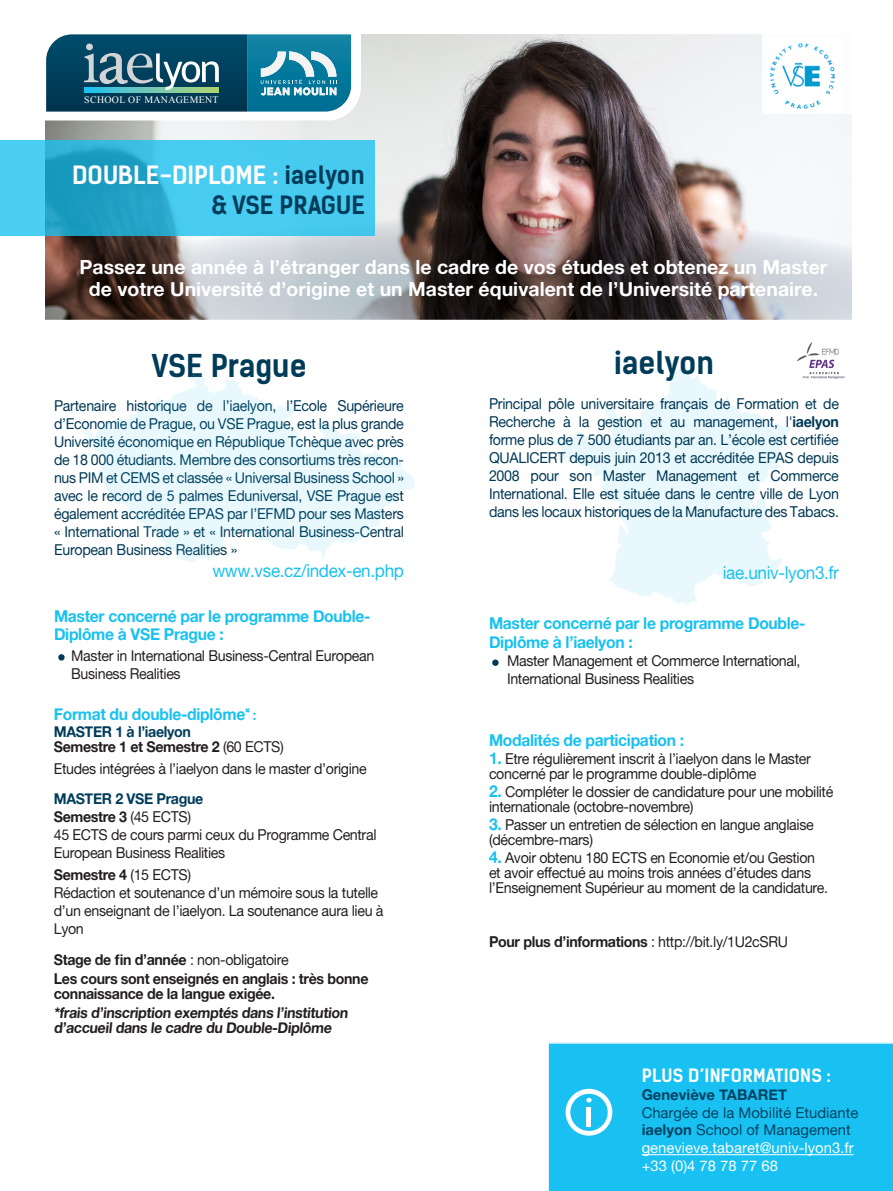
<style>
.page{position:relative;width:893px;height:1191px;background:#fff}
.page>*{position:absolute;margin:0;border:0;box-sizing:border-box;transform-origin:0 0}
.t1{font:700 30px "Kelson Sans";color:#003c59}
.t2{font:700 24px "Kelson Sans";color:#fff}
.t3{font:700 24px "Kelson Sans";color:#003c59}
.t4{font:19.5px/22.5px "Alte Haas Grotesk Bold";color:#fff;text-align:center}
.t5{font:18px "Alte Haas Grotesk";letter-spacing:-.02em;color:#18c1f1;scale:.95 1}
.t6{font:700 17.55px "Kelson Sans";letter-spacing:.015em;color:#fff}
.t7{font:16.5px/19.8px "Alte Haas Grotesk Bold";letter-spacing:-.02em;color:#18c1f1;scale:.95 1}
.t8{font:15px/18px "Alte Haas Grotesk";letter-spacing:-.025em;color:#231f20;scale:.95 1}
.t9{font:15px/18px "Alte Haas Grotesk";letter-spacing:-.02em;color:#003855;text-align:justify;scale:.95 1}
.t10{font:15px/15px "Alte Haas Grotesk Bold";letter-spacing:-.025em;color:#231f20;scale:.95 1}
.t11{font:15px "Alte Haas Grotesk Bold";letter-spacing:-.025em;color:#003d5b;scale:.95 1}
.t12{font:14.85px/17.9px "Alte Haas Grotesk";color:#004261}
.t13{font:14.85px/17.9px "Alte Haas Grotesk";color:#fff}
.t14{font:9.9px "Times New Roman";letter-spacing:.035em;color:#fff}
.s1{color:#003c59}
.s2{font-family:"Alte Haas Grotesk Bold"}
.s3{font-family:"Kelson Sans";font-weight:700;font-size:15px}
.s4{font-family:"Alte Haas Grotesk"}
.s5{font-family:"Alte Haas Grotesk Bold";font-size:16.5px;color:#18c1f1}
</style>
<div class="page">
<img style="left:46px;top:34px;width:806px;height:176px">
<img style="left:46px;top:210px;width:806px;height:110px">
<svg style="left:46px;top:34px;width:315px;height:86px"></svg>
<svg style="left:46px;top:34px;width:305px;height:78px"></svg>
<svg style="left:0;top:140px;width:375px;height:95px;fill:#46caef"></svg>
<div style="left:548px;top:1042px;width:345px;height:149px;background:#18c1f1"></div>
<div style="left:492px;top:659px;width:7px;height:7px;background:#003a57;border-radius:50%"></div>
<hr style="left:642px;top:1154px;width:212px;height:1px;background:#fff">
<div style="left:566px;top:1088px;width:46px;height:47px;background:#fff;border-radius:50%"></div>
<div style="left:570px;top:1093px;width:38px;height:38px;background:#18c1f1;border-radius:50%"></div>
<div style="left:569px;top:1092px;width:40px;height:40px;border:2px solid #fff;border-radius:50%"></div>
<svg style="left:586px;top:1097px;width:6px;height:29px"></svg>
<svg style="left:552px;top:367px;width:240px;height:238px"></svg>
<div style="left:58px;top:654px;width:7px;height:6px;background:#003a56;border-radius:50%"></div>
<div style="left:762px;top:32px;width:131px;height:82px;background:#fff"></div>
<img style="left:770px;top:43px;width:65px;height:66px">
<svg style="left:84px;top:375px;width:331px;height:187px"></svg>
<img style="left:797px;top:342px;width:48px;height:37px">
<p class="t14" style="left:84px;top:93px;width:136px">SCHOOL OF MANAGEMENT</p>
<p class="t2" style="left:72px;top:161px;width:294px">DOUBLE-DIPLOME : <span class="s1">iaelyon</span></p>
<p class="t3" style="left:211px;top:191px;width:155px">&amp; VSE PRAGUE</p>
<p class="t4" style="left:79px;top:255px;width:749px">Passez une année à l’étranger dans le cadre de vos études et obtenez un Master de votre Université d’origine et un Master équivalent de l’Université partenaire.</p>
<p class="t1" style="left:151px;top:347px;width:157px">VSE Prague</p>
<p class="t1" style="left:614px;top:345px;width:102px">iaelyon</p>
<p class="t9" style="left:54px;top:396px;width:370px">Partenaire historique de l’iaelyon, l’Ecole Supérieure d’Economie de Prague, ou VSE Prague, est la plus grande Université économique en République Tchèque avec près de 18 000 étudiants. Membre des consortiums très recon&shy;nus PIM et CEMS et classée « Universal Business School » avec le record de 5 palmes Eduniversal, VSE Prague est également accréditée EPAS par l’EFMD pour ses Masters « International Trade » et « International Business-Central European Business Realities »</p>
<p class="t9" style="left:489px;top:394px;width:370px">Principal pôle universitaire français de Formation et de Recherche à la gestion et au management, l'<span class="s2">iaelyon </span>forme plus de 7 500 étudiants par an. L’école est certifiée QUALICERT depuis juin 2013 et accréditée EPAS depuis 2008 pour son Master Management et Commerce International. Elle est située dans le centre ville de Lyon dans les locaux historiques de la Manufacture des Tabacs.</p>
<p class="t5" style="left:212px;top:560px;width:203px">www.vse.cz/index-en.php</p>
<p class="t5" style="left:723px;top:561px;width:124px">iae.univ-lyon3.fr</p>
<p class="t7" style="left:54px;top:607px;width:335px;line-height:18px">Master concerné par le programme Double-<br>Diplôme à VSE Prague :</p>
<p class="t8" style="left:71px;top:646px;width:320px">Master in International Business-Central European<br>Business Realities</p>
<p class="t7" style="left:54px;top:704px;width:215px">Format du double-diplôme<span class="s3">* :</span></p>
<p class="t11" style="left:54px;top:723px;width:146px">MASTER 1 à l’iaelyon</p>
<p class="t8" style="left:54px;top:736px;width:331px;line-height:21.6px"><span class="s2">Semestre 1 et Semestre 2</span> (60 ECTS)<br>Etudes intégrées à l’iaelyon dans le master d’origine</p>
<p class="t11" style="left:54px;top:789px;width:159px">MASTER 2 VSE Prague</p>
<p class="t10" style="left:54px;top:809px;width:146px">Semestre 3 <span class="s4">(45 ECTS)</span></p>
<p class="t8" style="left:54px;top:825px;width:341px">45 ECTS de cours parmi ceux du Programme Central<br>European Business Realities</p>
<p class="t10" style="left:54px;top:867px;width:146px">Semestre 4 <span class="s4">(15 ECTS)</span></p>
<p class="t8" style="left:54px;top:884px;width:349px">Rédaction et soutenance d’un mémoire sous la tutelle d’un enseignant de l’iaelyon. La soutenance aura lieu à<br>Lyon</p>
<p class="t10" style="left:54px;top:951px;width:249px">Stage de fin d’année <span class="s4">: non-obligatoire</span></p>
<p class="t10" style="left:54px;top:970px;width:333px">Les cours sont enseignés en anglais : très bonne connaissance de la langue exigée.</p>
<p class="t10" style="left:54px;top:1005px;width:313px">*frais d’inscription exemptés dans l’institution d’accueil dans le cadre du Double-Diplôme</p>
<p class="t7" style="left:489px;top:612px;width:335px">Master concerné par le programme Double-<br>Diplôme à l’iaelyon :</p>
<p class="t8" style="left:507px;top:652px;width:310px">Master Management et Commerce International,<br>International Business Realities</p>
<p class="t7" style="left:489px;top:730px;width:207px">Modalités de participation :</p>
<p class="t8" style="left:489px;top:751px;width:340px;line-height:15px"><span class="s5">1.</span> Etre régulièrement inscrit à l’iaelyon dans le Master concerné par le programme double-diplôme</p>
<p class="t8" style="left:489px;top:784px;width:364px;line-height:15px"><span class="s5">2.</span> Compléter le dossier de candidature pour une mobilité internationale (octobre-novembre)</p>
<p class="t8" style="left:489px;top:817px;width:343px;line-height:15px"><span class="s5">3.</span> Passer un entretien de sélection en langue anglaise (décembre-mars)</p>
<p class="t8" style="left:489px;top:850px;width:359px;line-height:15px"><span class="s5">4.</span> Avoir obtenu 180 ECTS en Economie et/ou Gestion et avoir effectué au moins trois années d’études dans l’Enseignement Supérieur au moment de la candidature.</p>
<p class="t10" style="left:489px;top:934px;width:316px">Pour plus d’informations <span class="s4">: http://bit.ly/1U2cSRU</span></p>
<p class="t6" style="left:642px;top:1064px;width:191px">PLUS D’INFORMATIONS :</p>
<p class="t12" style="left:642px;top:1085px;width:218px"><span class="s2">Geneviève TABARET<br></span>Chargée de la Mobilité Etudiante <span class="s2">iaelyon</span> School of Management</p>
<p class="t13" style="left:642px;top:1138px;width:214px">genevieve.tabaret@univ-lyon3.fr +33 (0)4 78 78 77 68</p>
</div>
